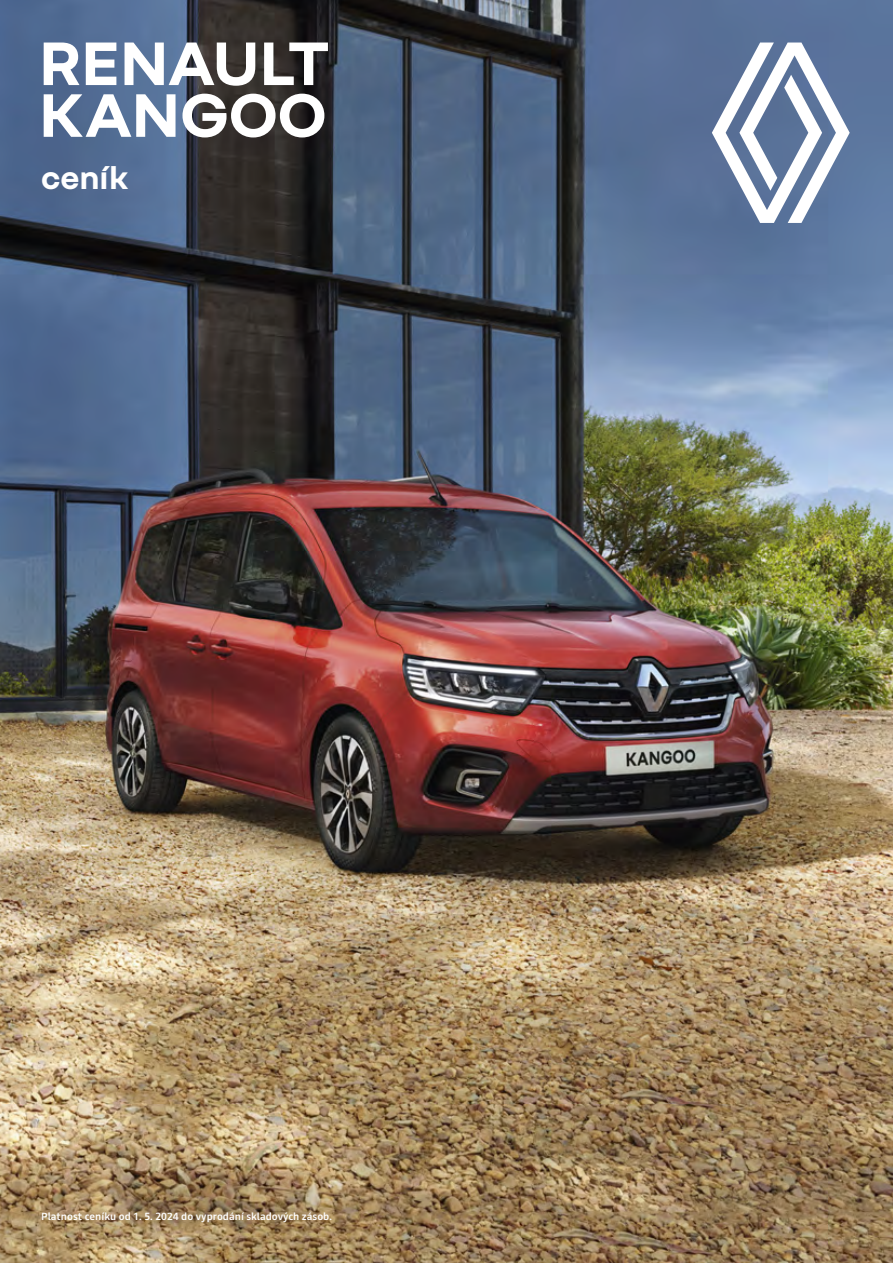
<style>
.page{position:relative;width:893px;height:1263px;background:#fff}
.page>*{position:absolute;margin:0;border:0;box-sizing:border-box;transform-origin:0 0}
.t1{font:700 66.45px/51.8px "Nouvel R";letter-spacing:-.01em;color:#fff}
.t2{font:700 33.3px "Nouvel R";color:#fff}
.t3{font:500 10.5px "Read";color:#fff}
</style>
<div class="page">
<img style="left:0;top:0;width:893px;height:1263px">
<svg style="left:712px;top:43px;width:138px;height:180px"></svg>
<h1 class="t1" style="left:39px;top:33px;width:292px">RENAULT<br>KANGOO</h1>
<h2 class="t2" style="left:41px;top:156px;width:89px">CENÍK</h2>
<p class="t3" style="left:41px;top:1209px;width:292px">Platnost ceníku od 1. 5. 2024 do vyprodání skladových zásob.</p>
</div>
